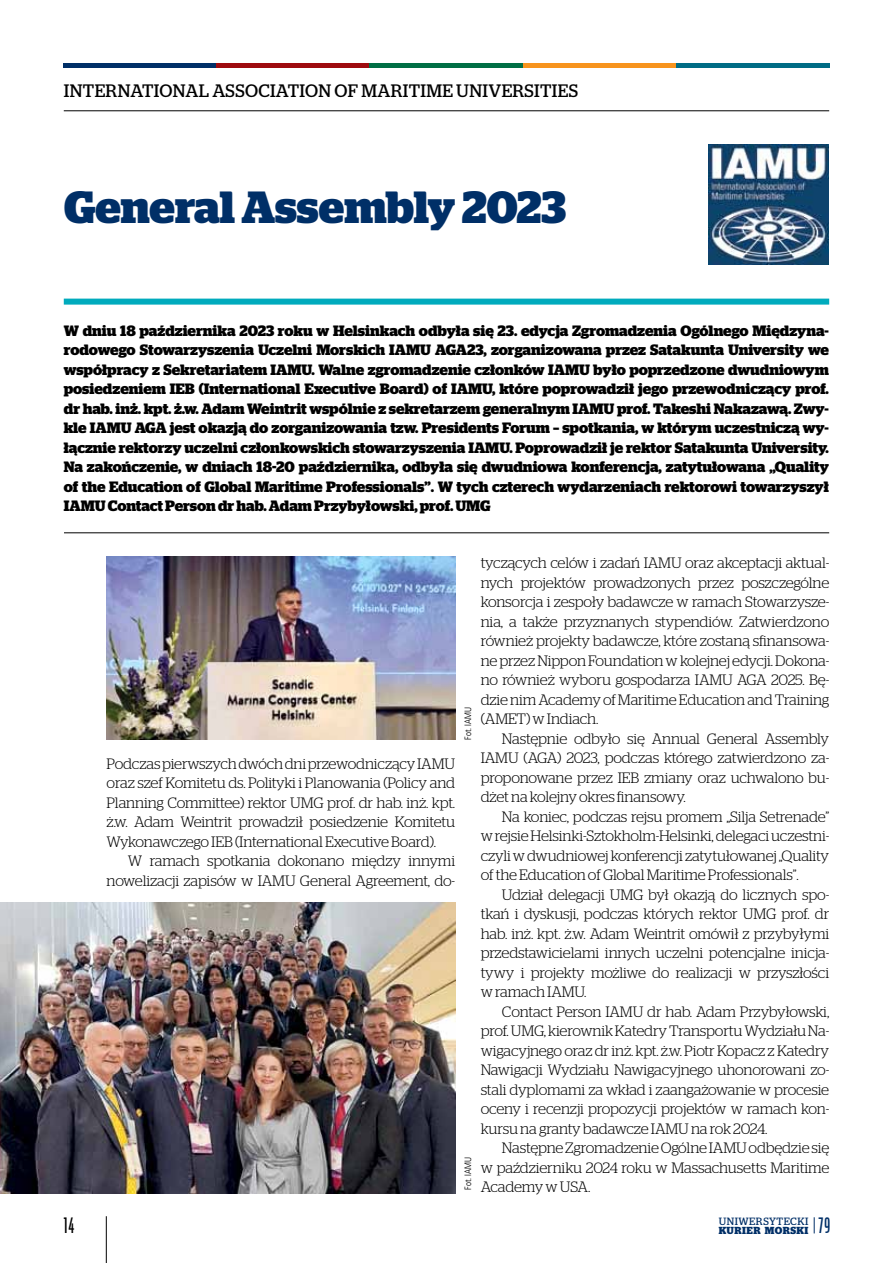
<style>
.page{position:relative;width:893px;height:1263px;background:#fff}
.page>*{position:absolute;margin:0;border:0;box-sizing:border-box;transform-origin:0 0}
.t1{font:700 45px "Stag";color:#002f67}
.t2{font:21px "Ford Antenna Comp";color:#000}
.t3{font:21px "Ford Antenna Comp";color:#002f67}
.t4{font:18px "Stag";letter-spacing:.02em;color:#000}
.t5{font:300 15px/19.5px "Stag";letter-spacing:-.015em;color:#000;text-align:justify}
.t6{font:700 15px/19.5px "Stag";color:#000;text-align:justify}
.t7{font:10.5px "Stag";letter-spacing:.045em;color:#002f67}
.t8{font:700 10.2px "Stag";letter-spacing:.045em;color:#002f67}
.t9{font:9px "Zurich Lt Cn EU";color:#000}
</style>
<div class="page">
<hr style="left:106px;top:1216px;width:1px;height:47px;background:#000">
<svg style="left:814px;top:1217px;width:1px;height:16px"></svg>
<hr style="left:64px;top:64px;width:153px;height:4px;background:#002f67">
<hr style="left:217px;top:64px;width:153px;height:4px;background:#9e0b0f">
<hr style="left:370px;top:64px;width:153px;height:4px;background:#006f45">
<hr style="left:523px;top:64px;width:153px;height:4px;background:#f7941e">
<hr style="left:676px;top:64px;width:153px;height:4px;background:#006c85">
<img style="left:0;top:903px;width:455px;height:290px">
<hr style="left:64px;top:111px;width:765px;height:1px;background:#000">
<div style="left:64px;top:299px;width:765px;height:6px;background:#00abbd"></div>
<hr style="left:64px;top:532px;width:765px;height:1px;background:#000">
<img style="left:106px;top:556px;width:349px;height:184px">
<img style="left:708px;top:145px;width:120px;height:119px">
<p class="t4" style="left:64px;top:80px;width:516px">INTERNATIONAL ASSOCIATION OF MARITIME UNIVERSITIES</p>
<h1 class="t1" style="left:64px;top:181px;width:504px">General Assembly 2023</h1>
<p class="t6" style="left:64px;top:321px;width:767px">W dniu 18 października 2023 roku w Helsinkach odbyła się 23. edycja Zgromadzenia Ogólnego Międzyna&shy;rodowego Stowarzyszenia Uczelni Morskich IAMU AGA23, zorganizowana przez Satakunta University we współpracy z Sekretariatem IAMU. Walne zgromadzenie członków IAMU było poprzedzone dwudniowym posiedzeniem IEB (International Executive Board) of IAMU, które poprowadził jego przewodniczący prof. dr hab. inż. kpt. ż.w. Adam Weintrit wspólnie z sekretarzem generalnym IAMU prof. Takeshi Nakazawą. Zwy&shy;kle IAMU AGA jest okazją do zorganizowania tzw. Presidents Forum – spotkania, w którym uczestniczą wy&shy;łącznie rektorzy uczelni członkowskich stowarzyszenia IAMU. Poprowadził je rektor Satakunta University.<br>Na zakończenie, w dniach 18-20 października, odbyła się dwudniowa konferencja, zatytułowana „Quality of the Education of Global Maritime Professionals”. W tych czterech wydarzeniach rektorowi towarzyszył IAMU Contact Person dr hab. Adam Przybyłowski, prof. UMG</p>
<p class="t5" style="left:107px;top:753px;width:350px">Podczas pierwszych dwóch dni przewodniczący IAMU oraz szef Komitetu ds. Polityki i Planowania (Policy and Planning Committee) rektor UMG prof. dr hab. inż. kpt. ż.w. Adam Weintrit prowadził posiedzenie Komitetu Wykonawczego IEB (International Executive Board).</p>
<p class="t5" style="left:107px;top:851px;width:350px;text-align:right">W ramach spotkania dokonano między innymi nowelizacji zapisów w IAMU General Agreement, do-</p>
<p class="t9" style="left:463px;top:740px;width:34px;rotate:-90deg">Fot. IAMU</p>
<p class="t9" style="left:463px;top:1190px;width:34px;rotate:-90deg">Fot. IAMU</p>
<p class="t5" style="left:481px;top:553px;width:350px">tyczących celów i zadań IAMU oraz akceptacji aktual&shy;nych projektów prowadzonych przez poszczególne konsorcja i zespoły badawcze w ramach Stowarzysze&shy;nia, a także przyznanych stypendiów. Zatwierdzono również projekty badawcze, które zostaną sfinansowa&shy;ne przez Nippon Foundation w kolejnej edycji. Dokona&shy;no również wyboru gospodarza IAMU AGA 2025. Bę&shy;dzie nim Academy of Maritime Education and Training (AMET) w Indiach.</p>
<p class="t5" style="left:481px;top:728px;width:350px;text-indent:21px">Następnie odbyło się Annual General Assembly IAMU (AGA) 2023, podczas którego zatwierdzono za&shy;proponowane przez IEB zmiany oraz uchwalono bu&shy;dżet na kolejny okres finansowy.</p>
<p class="t5" style="left:481px;top:806px;width:350px;text-indent:21px">Na koniec, podczas rejsu promem „Silja Setrenade” w rejsie Helsinki-Sztokholm-Helsinki, delegaci uczestni&shy;czyli w dwudniowej konferencji zatytułowanej „Quality of the Education of Global Maritime Professionals”.</p>
<p class="t5" style="left:481px;top:884px;width:350px;text-indent:21px">Udział delegacji UMG był okazją do licznych spo&shy;tkań i dyskusji, podczas których rektor UMG prof. dr hab. inż. kpt. ż.w. Adam Weintrit omówił z przybyłymi przedstawicielami innych uczelni potencjalne inicja&shy;tywy i projekty możliwe do realizacji w przyszłości w ramach IAMU.</p>
<p class="t5" style="left:481px;top:1001px;width:350px;text-indent:21px">Contact Person IAMU dr hab. Adam Przybyłowski, prof. UMG, kierownik Katedry Transportu Wydziału Na&shy;wigacyjnego oraz dr inż. kpt. ż.w. Piotr Kopacz z Katedry Nawigacji Wydziału Nawigacyjnego uhonorowani zo&shy;stali dyplomami za wkład i zaangażowanie w procesie oceny i recenzji propozycji projektów w ramach kon&shy;kursu na granty badawcze IAMU na rok 2024.</p>
<p class="t5" style="left:481px;top:1138px;width:350px;text-indent:21px">Następne Zgromadzenie Ogólne IAMU odbędzie się w październiku 2024 roku w Massachusetts Maritime Academy w USA.</p>
<h2 class="t2" style="left:64px;top:1208px;width:12px">14</h2>
<h2 class="t3" style="left:819px;top:1207px;width:13px">79</h2>
<p class="t7" style="left:719px;top:1215px;width:91px">UNIWERSYTECKI</p>
<p class="t8" style="left:719px;top:1224px;width:91px">Kurier Morski</p>
</div>
